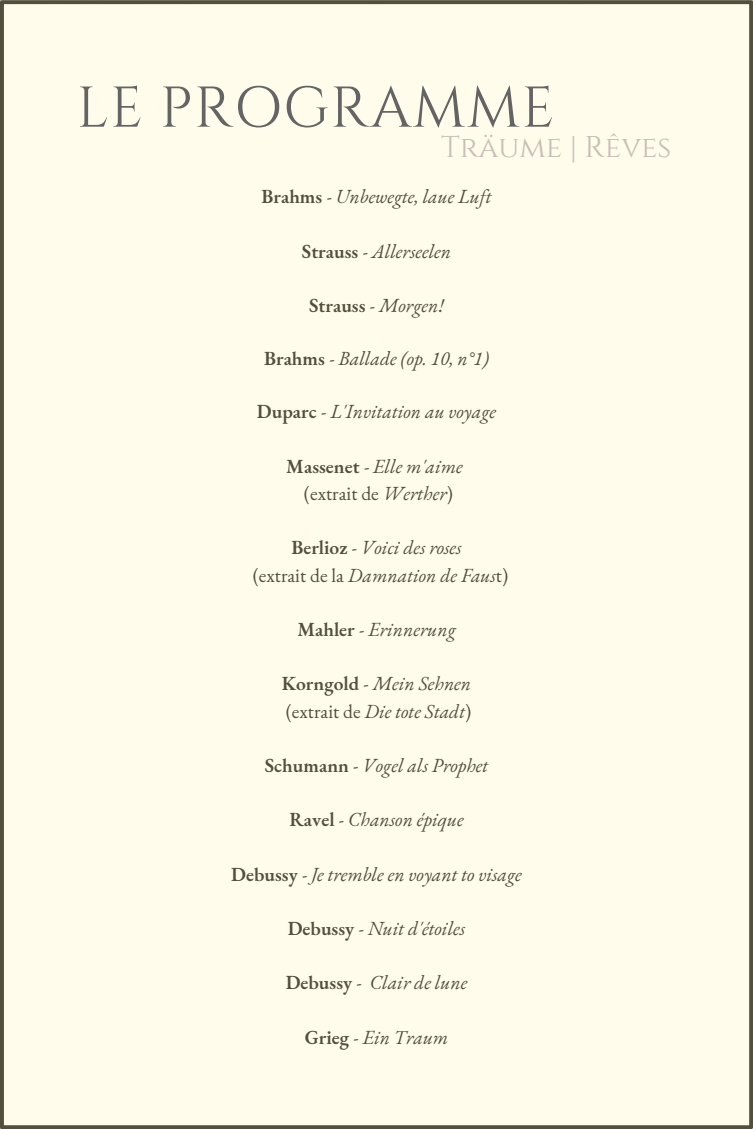
<style>
.page{position:relative;width:753px;height:1129px;background:#fffceb}
.page>*{position:absolute;margin:0;border:0;box-sizing:border-box;transform-origin:0 0}
.t1{font:57.38px "Cinzel";letter-spacing:.02em;color:#646464}
.t2{font:30px "Cinzel";color:#c7beb6}
.t3{font:italic 19.5px/27.2px "EB Garamond";color:#524f3c;text-align:center}
.t4{font:600 19.5px "EB Garamond";color:#524f3c}
.s1{font-weight:600;font-style:normal}
.s2{font-style:normal}
.s3{font-weight:400}
.s4{font-weight:400;font-style:italic}
</style>
<div class="page">
<h1 class="t1" style="left:76px;top:74px;width:479px">LE PROGRAMME</h1>
<h2 class="t2" style="left:441px;top:130px;width:232px">Träume | Rêves</h2>
<p class="t3" style="left:261px;top:183px;width:231px"><span class="s1">Brahms</span> <span class="s2">-</span> Unbewegte, laue Luft</p>
<p class="t3" style="left:302px;top:238px;width:151px"><span class="s1">Strauss</span> <span class="s2">-</span> Allerseelen</p>
<p class="t4" style="left:309px;top:293px;width:136px">Strauss <span class="s3">-</span> <span class="s4">Morgen!</span></p>
<p class="t3" style="left:264px;top:345px;width:226px"><span class="s1">Brahms</span> <span class="s2">-</span> Ballade (op. 10, n°1)</p>
<p class="t3" style="left:257px;top:398px;width:241px"><span class="s1">Duparc</span> <span class="s2">-</span> L'Invitation au voyage</p>
<p class="t3" style="left:286px;top:453px;width:178px"><span class="s1">Massenet</span> <span class="s2">-</span> Elle m'aime <span class="s2">(extrait de</span> Werther<span class="s2">)</span></p>
<p class="t3" style="left:253px;top:534px;width:257px"><span class="s1">Berlioz</span> <span class="s2">-</span> Voici des roses<br><span class="s2">(extrait de la</span> Damnation de Faus<span class="s2">t)</span></p>
<p class="t3" style="left:297px;top:616px;width:160px"><span class="s1">Mahler</span> <span class="s2">-</span> Erinnerung</p>
<p class="t3" style="left:282px;top:670px;width:191px;text-align:left"><span class="s1">Korngold</span> <span class="s2">-</span> Mein Sehnen <span class="s2">(extrait de</span> Die tote Stadt<span class="s2">)</span></p>
<p class="t3" style="left:265px;top:752px;width:225px"><span class="s1">Schumann</span> <span class="s2">-</span> Vogel als Prophet</p>
<p class="t3" style="left:289px;top:806px;width:176px"><span class="s1">Ravel</span> <span class="s2">-</span> Chanson épique</p>
<p class="t3" style="left:231px;top:861px;width:292px"><span class="s1">Debussy</span> <span class="s2">-</span> Je tremble en voyant to visage</p>
<p class="t3" style="left:288px;top:915px;width:179px"><span class="s1">Debussy</span> <span class="s2">-</span> Nuit d'étoiles</p>
<p class="t3" style="left:286px;top:969px;width:183px"><span class="s1">Debussy</span> <span class="s2">-</span> Clair de lune</p>
<p class="t3" style="left:305px;top:1024px;width:145px"><span class="s1">Grieg</span> <span class="s2">-</span> Ein Traum</p>
</div>
